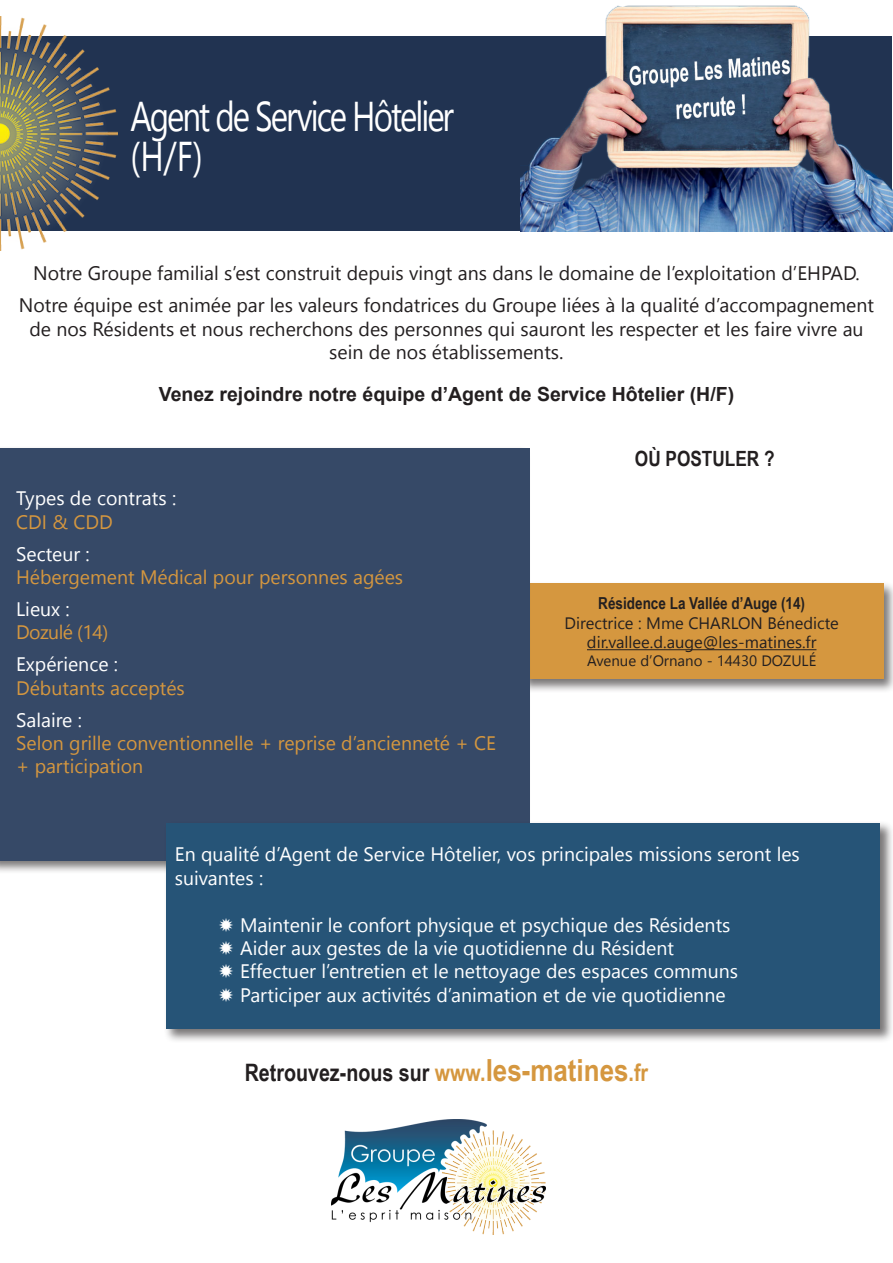
<style>
.page{position:relative;width:893px;height:1263px;background:#fff}
.page>*{position:absolute;margin:0;border:0;box-sizing:border-box;transform-origin:0 0}
.t1{font:41.55px "Segoe UI Symbol";color:#fff;scale:.79 1}
.t2{font:700 24px "Arial Narrow";color:#231f20}
.t3{font:700 21px "Arial Narrow";color:#231f20}
.t4{font:19.5px "Segoe UI Symbol";color:#fff}
.t5{font:19.5px "Segoe UI Symbol";color:#231f20}
.t6{font:700 19.5px "Arial";color:#231f20}
.t7{font:19.5px "Segoe UI Symbol";color:#d5973f}
.t8{font:19.5px "Minion Pro";color:#231f20}
.t9{font:700 16.5px "Arial Narrow";color:#231f20}
.t10{font:16.5px "Segoe UI Symbol";color:#231f20}
.t11{font:15px "Segoe UI Symbol";color:#231f20}
.s1{color:#d5973f}
.s2{font-size:30.45px;color:#d5973f}
</style>
<div class="page">
<div style="left:518px;top:581px;width:375px;height:113px;background:#231f20;opacity:.61"></div>
<div style="left:520px;top:584px;width:363px;height:95px;background:#d5973f"></div>
<hr style="left:587px;top:649px;width:229px;height:1px;background:#231f20">
<div style="left:1px;top:37px;width:891px;height:194px;background:#213351"></div>
<img style="left:0;top:17px;width:117px;height:234px">
<img style="left:520px;top:5px;width:373px;height:226px">
<div style="left:0;top:448px;width:529px;height:412px;background:#364967"></div>
<img style="left:332px;top:1119px;width:213px;height:115px">
<div style="left:164px;top:821px;width:729px;height:222px;background:#231f20;opacity:.61"></div>
<div style="left:166px;top:823px;width:714px;height:206px;background:#265477"></div>
<svg style="left:629px;top:649px;width:102px;height:2px"></svg>
<svg style="left:739px;top:649px;width:77px;height:2px"></svg>
<p class="t1" style="left:297px;top:93px;width:162px">❖ ★▼●</p>
<p class="t5" style="left:195px;top:262px;width:148px">● ● ▲ ▲▼ □■▲▼ ◆▼</p>
<p class="t5" style="left:380px;top:262px;width:109px">◆▲ ❖■ ▼ ■▲</p>
<p class="t5" style="left:514px;top:262px;width:31px">■▲ ●</p>
<p class="t5" style="left:667px;top:262px;width:111px">● ●□▼ ▼□■</p>
<p class="t5" style="left:148px;top:294px;width:43px">▲▼ ■</p>
<p class="t5" style="left:270px;top:294px;width:152px">●▲ ❖●◆▲ □■ ▼</p>
<p class="t5" style="left:562px;top:294px;width:129px">● ▲ → ● ❑◆●▼</p>
<p class="t5" style="left:808px;top:294px;width:67px">■ ■▼</p>
<p class="t5" style="left:56px;top:318px;width:32px">■□▲</p>
<p class="t5" style="left:114px;top:318px;width:131px">▲ ■▼▲ ▼ ■□◆▲</p>
<p class="t5" style="left:322px;top:318px;width:32px">□■▲</p>
<p class="t5" style="left:380px;top:318px;width:266px">▲ ▲□■■ ▲ ❑◆ ▲ ◆ □■▼ ● ▲ ▲</p>
<p class="t5" style="left:675px;top:318px;width:76px">▼ ▼ ● ▲</p>
<p class="t5" style="left:396px;top:341px;width:102px">■□▲ ▼ ● ▲▲</p>
<p class="t8" style="left:533px;top:340px;width:32px">■▼▲.</p>
<p class="t6" style="left:159px;top:380px;width:577px">Venez rejoindre notre équipe d’Agent de Service Hôtelier (H/F)</p>
<p class="t4" style="left:56px;top:487px;width:112px">▲ □■▼ ▼▲</p>
<p class="t7" style="left:29px;top:621px;width:36px">□ ◆●</p>
<p class="t4" style="left:78px;top:653px;width:13px">■</p>
<p class="t7" style="left:51px;top:676px;width:55px">◆▼ ■▼▲</p>
<p class="t7" style="left:203px;top:566px;width:45px">● □◆</p>
<p class="t7" style="left:288px;top:566px;width:62px">▲□■■ ▲</p>
<p class="t4" style="left:36px;top:708px;width:6px">●</p>
<p class="t7" style="left:37px;top:732px;width:29px">●□■</p>
<p class="t7" style="left:126px;top:732px;width:119px">□■❖ ■▼ □■■ ●●</p>
<p class="t7" style="left:317px;top:732px;width:124px">▲ ■ ■■▼</p>
<p class="t7" style="left:63px;top:755px;width:81px">▼ ▼□■</p>
<p class="t3" style="left:635px;top:443px;width:141px">OÙ POSTULER ?</p>
<p class="t9" style="left:598px;top:590px;width:208px">Résidence La Vallée d’Auge (14)</p>
<p class="t10" style="left:609px;top:633px;width:25px">❖ ●●</p>
<p class="t10" style="left:675px;top:633px;width:65px">◆ ●▲</p>
<p class="t10" style="left:767px;top:633px;width:36px">▼■▲</p>
<p class="t11" style="left:596px;top:652px;width:33px">❖ ■◆</p>
<p class="t11" style="left:669px;top:652px;width:35px">■ ■□</p>
<p class="t11" style="left:725px;top:652px;width:26px">✔✔✓</p>
<p class="t4" style="left:185px;top:843px;width:66px">■ ❑◆ ●▼</p>
<p class="t4" style="left:392px;top:843px;width:87px">❖ ★▼●</p>
<p class="t4" style="left:507px;top:843px;width:30px">❖□▲</p>
<p class="t4" style="left:564px;top:843px;width:71px">■ ●▲</p>
<p class="t4" style="left:660px;top:843px;width:141px">▲▲ □■▲ ▲ □■▼ ● ▲</p>
<p class="t4" style="left:175px;top:867px;width:80px">▲◆❖ ■▼ ▲</p>
<p class="t4" style="left:272px;top:913px;width:62px">■▼ ■ ●</p>
<p class="t4" style="left:357px;top:913px;width:55px">□■□▼</p>
<p class="t4" style="left:448px;top:913px;width:37px">▲❑◆</p>
<p class="t4" style="left:705px;top:913px;width:27px">■▼▲</p>
<p class="t4" style="left:301px;top:937px;width:82px">◆ ▲▼ ▲</p>
<p class="t4" style="left:414px;top:937px;width:92px">● ❖ ❑◆□▼</p>
<p class="t4" style="left:281px;top:960px;width:220px">▼◆ ● ■▼ ▼ ■ ▼ ● ■ ▼▼□</p>
<p class="t4" style="left:708px;top:960px;width:32px">◆■▲</p>
<p class="t4" style="left:336px;top:984px;width:96px">◆ ▼❖▼ ▲</p>
<p class="t4" style="left:461px;top:984px;width:100px">■ ▼□■ ▼</p>
<p class="t4" style="left:592px;top:984px;width:72px">❖ ❑◆□▼</p>
<p class="t2" style="left:245px;top:1054px;width:405px">Retrouvez-nous sur <span class="s1">www.</span><span class="s2">les-matines</span><span class="s1">.fr</span></p>
</div>
